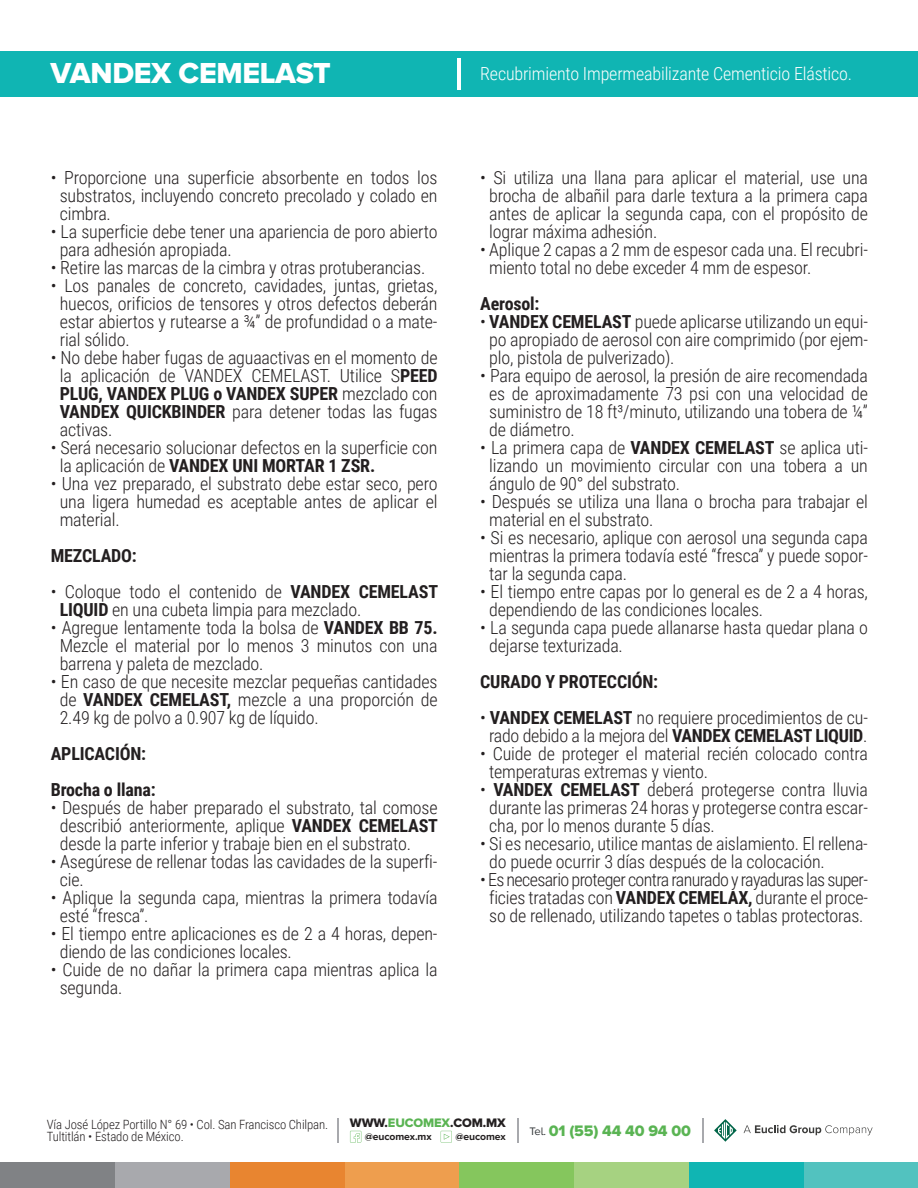
<style>
.page{position:relative;width:918px;height:1188px;background:#fff}
.page>*{position:absolute;margin:0;border:0;box-sizing:border-box;transform-origin:0 0}
.t1{font:30px "Proxima Nova A Extrabld";letter-spacing:-.01em;color:#fff}
.t2{font:300 18px/18px "Roboto Condensed";letter-spacing:-.01em;color:#231f20;text-align:justify}
.t3{font:700 18px/36px "Roboto Condensed";letter-spacing:-.01em;color:#231f20}
.t4{font:300 18px "Roboto Condensed";letter-spacing:-.01em;color:#fff}
.t5{font:15.75px "Proxima Nova A Extrabld";letter-spacing:-.01em;color:#5ab453}
.t6{font:300 12.75px/12.8px "Roboto Condensed";letter-spacing:-.01em;color:#231f20}
.t7{font:12.75px "Proxima Nova A Extrabld";letter-spacing:-.01em;color:#231f20}
.t8{font:700 10.35px "Proxima Nova A";letter-spacing:-.01em;color:#231f20}
.s1{font-weight:700}
.s2{color:#5ab453}
.s3{font-family:"Proxima Nova A";font-size:11.25px;color:#333739}
</style>
<div class="page">
<div style="left:804px;top:1162px;width:114px;height:26px;background:#52c2bf"></div>
<div style="left:689px;top:1162px;width:115px;height:26px;background:#10b5b3"></div>
<div style="left:574px;top:1162px;width:115px;height:26px;background:#a6d281"></div>
<div style="left:459px;top:1162px;width:115px;height:26px;background:#85c65d"></div>
<div style="left:345px;top:1162px;width:114px;height:26px;background:#ee9e4e"></div>
<div style="left:230px;top:1162px;width:115px;height:26px;background:#e88530"></div>
<div style="left:115px;top:1162px;width:115px;height:26px;background:#a8a9ad"></div>
<div style="left:0;top:1162px;width:115px;height:26px;background:#808285"></div>
<svg style="left:714px;top:1119px;width:23px;height:23px"></svg>
<svg style="left:744px;top:1125px;width:129px;height:10px"></svg>
<svg style="left:441px;top:1131px;width:11px;height:12px"></svg>
<svg style="left:350px;top:1131px;width:11px;height:12px"></svg>
<svg style="left:702px;top:1118px;width:1px;height:25px"></svg>
<svg style="left:517px;top:1118px;width:1px;height:25px"></svg>
<hr style="left:337px;top:1118px;width:2px;height:25px;background:#a8a9ad">
<div style="left:0;top:51px;width:918px;height:45px;background:#10b5b3"></div>
<hr style="left:457px;top:58px;width:4px;height:31px;background:#fff">
<h1 class="t1" style="left:51px;top:56px;width:282px">VANDEX CEMELAST</h1>
<p class="t4" style="left:480px;top:61px;width:373px">Recubrimiento Impermeabilizante Cementicio Elástico.</p>
<p class="t2" style="left:60px;top:168px;width:379px;text-indent:-9px">• Proporcione una superficie absorbente en todos los substratos, incluyendo concreto precolado y colado en cimbra.</p>
<p class="t2" style="left:60px;top:222px;width:379px;text-indent:-9px">• La superficie debe tener una apariencia de poro abierto para adhesión apropiada.</p>
<p class="t2" style="left:51px;top:258px;width:376px">• Retire las marcas de la cimbra y otras protuberancias.</p>
<p class="t2" style="left:60px;top:276px;width:379px;text-indent:-9px">• Los panales de concreto, cavidades, juntas, grietas, huecos, orificios de tensores y otros defectos deberán estar abiertos y rutearse a ¾” de profundidad o a mate&shy;rial sólido.</p>
<p class="t2" style="left:60px;top:348px;width:379px;text-indent:-9px">• No debe haber fugas de aguaactivas en el momento de la aplicación de VANDEX CEMELAST. Utilice S<span class="s1">PEED PLUG, VANDEX PLUG o VANDEX SUPER</span> mezclado con <span class="s1">VANDEX QUICKBINDER</span> para detener todas las fugas activas.</p>
<p class="t2" style="left:60px;top:438px;width:379px;text-indent:-9px">• Será necesario solucionar defectos en la superficie con la aplicación de <span class="s1">VANDEX UNI MORTAR 1 ZSR.</span></p>
<p class="t2" style="left:60px;top:474px;width:379px;text-indent:-9px">• Una vez preparado, el substrato debe estar seco, pero una ligera humedad es aceptable antes de aplicar el material.</p>
<p class="t3" style="left:51px;top:537px;width:88px">MEZCLADO:</p>
<p class="t2" style="left:60px;top:582px;width:380px;text-indent:-9px">• Coloque todo el contenido de <span class="s1">VANDEX CEMELAST<br>LIQUID</span> en una cubeta limpia para mezclado.</p>
<p class="t2" style="left:60px;top:618px;width:379px;text-indent:-9px">• Agregue lentamente toda la bolsa de <span class="s1">VANDEX BB 75.<br></span>Mezcle el material por lo menos 3 minutos con una barrena y paleta de mezclado.</p>
<p class="t2" style="left:60px;top:672px;width:379px;text-indent:-9px">• En caso de que necesite mezclar pequeñas cantidades de <span class="s1">VANDEX CEMELAST,</span> mezcle a una proporción de 2.49 kg de polvo a 0.907 kg de líquido.</p>
<p class="t3" style="left:51px;top:735px;width:106px">APLICACIÓN:<br>Brocha o llana:</p>
<p class="t2" style="left:60px;top:798px;width:380px;text-indent:-9px">• Después de haber preparado el substrato, tal comose describió anteriormente, aplique <span class="s1">VANDEX CEMELAST </span>desde la parte inferior y trabaje bien en el substrato.</p>
<p class="t2" style="left:60px;top:852px;width:379px;text-indent:-9px">• Asegúrese de rellenar todas las cavidades de la superfi&shy;cie.</p>
<p class="t2" style="left:60px;top:888px;width:379px;text-indent:-9px">• Aplique la segunda capa, mientras la primera todavía esté “fresca”.</p>
<p class="t2" style="left:60px;top:924px;width:379px;text-indent:-9px">• El tiempo entre aplicaciones es de 2 a 4 horas, depen&shy;diendo de las condiciones locales.</p>
<p class="t2" style="left:60px;top:960px;width:379px;text-indent:-9px">• Cuide de no dañar la primera capa mientras aplica la segunda.</p>
<p class="t2" style="left:489px;top:168px;width:380px;text-indent:-9px">• Si utiliza una llana para aplicar el material, use una brocha de albañil para darle textura a la primera capa antes de aplicar la segunda capa, con el propósito de lograr máxima adhesión.</p>
<p class="t2" style="left:489px;top:240px;width:380px;text-indent:-9px">• Aplique 2 capas a 2 mm de espesor cada una. El recubri&shy;miento total no debe exceder 4 mm de espesor.</p>
<p class="t3" style="left:480px;top:285px;width:61px">Aerosol:</p>
<p class="t2" style="left:489px;top:312px;width:380px;text-indent:-9px">• <span class="s1">VANDEX CEMELAST</span> puede aplicarse utilizando un equi&shy;po apropiado de aerosol con aire comprimido (por ejem&shy;plo, pistola de pulverizado).</p>
<p class="t2" style="left:489px;top:366px;width:380px;text-indent:-9px">• Para equipo de aerosol, la presión de aire recomendada es de aproximadamente 73 psi con una velocidad de suministro de 18 ft³/minuto, utilizando una tobera de ¼” de diámetro.</p>
<p class="t2" style="left:489px;top:438px;width:380px;text-indent:-9px">• La primera capa de <span class="s1">VANDEX CEMELAST</span> se aplica uti&shy;lizando un movimiento circular con una tobera a un ángulo de 90° del substrato.</p>
<p class="t2" style="left:489px;top:492px;width:380px;text-indent:-9px">• Después se utiliza una llana o brocha para trabajar el material en el substrato.</p>
<p class="t2" style="left:489px;top:528px;width:380px;text-indent:-9px">• Si es necesario, aplique con aerosol una segunda capa mientras la primera todavía esté “fresca” y puede sopor&shy;tar la segunda capa.</p>
<p class="t2" style="left:489px;top:582px;width:380px;text-indent:-9px">• El tiempo entre capas por lo general es de 2 a 4 horas, dependiendo de las condiciones locales.</p>
<p class="t2" style="left:489px;top:618px;width:380px;text-indent:-9px">• La segunda capa puede allanarse hasta quedar plana o dejarse texturizada.</p>
<p class="t3" style="left:480px;top:663px;width:180px">CURADO Y PROTECCIÓN:</p>
<p class="t2" style="left:480px;top:708px;width:389px;text-align:center">• <span class="s1">VANDEX CEMELAST</span> no requiere procedimientos de cu&shy;rado debido a la mejora del <span class="s1">VANDEX CEMELAST LIQUID</span>.</p>
<p class="t2" style="left:489px;top:744px;width:380px;text-indent:-9px">• Cuide de proteger el material recién colocado contra temperaturas extremas y viento.</p>
<p class="t2" style="left:489px;top:780px;width:380px;text-indent:-9px">• <span class="s1">VANDEX CEMELAST</span> deberá protegerse contra lluvia durante las primeras 24 horas y protegerse contra escar&shy;cha, por lo menos durante 5 días.</p>
<p class="t2" style="left:489px;top:834px;width:380px;text-indent:-9px">• Si es necesario, utilice mantas de aislamiento. El rellena&shy;do puede ocurrir 3 días después de la colocación.</p>
<p class="t2" style="left:480px;top:870px;width:389px;text-align:center">• Es necesario proteger contra ranurado y rayaduras las super&shy;ficies tratadas con <span class="s1">VANDEX CEMELAX,</span> durante el proce&shy;so de rellenado, utilizando tapetes o tablas protectoras.</p>
<p class="t7" style="left:350px;top:1115px;width:157px">WWW.<span class="s2">EUCOMEX</span>.COM.MX</p>
<p class="t8" style="left:365px;top:1131px;width:68px">@eucomex.mx</p>
<p class="t8" style="left:456px;top:1131px;width:52px">@eucomex</p>
<p class="t6" style="left:47px;top:1117px;width:283px">Vía José López Portillo N° 69 • Col. San Francisco Chilpan.<br>Tultitlán • Estado de México.</p>
<p class="t5" style="left:529px;top:1121px;width:163px"><span class="s3">Tel.</span> 01 (55) 44 40 94 00</p>
</div>
